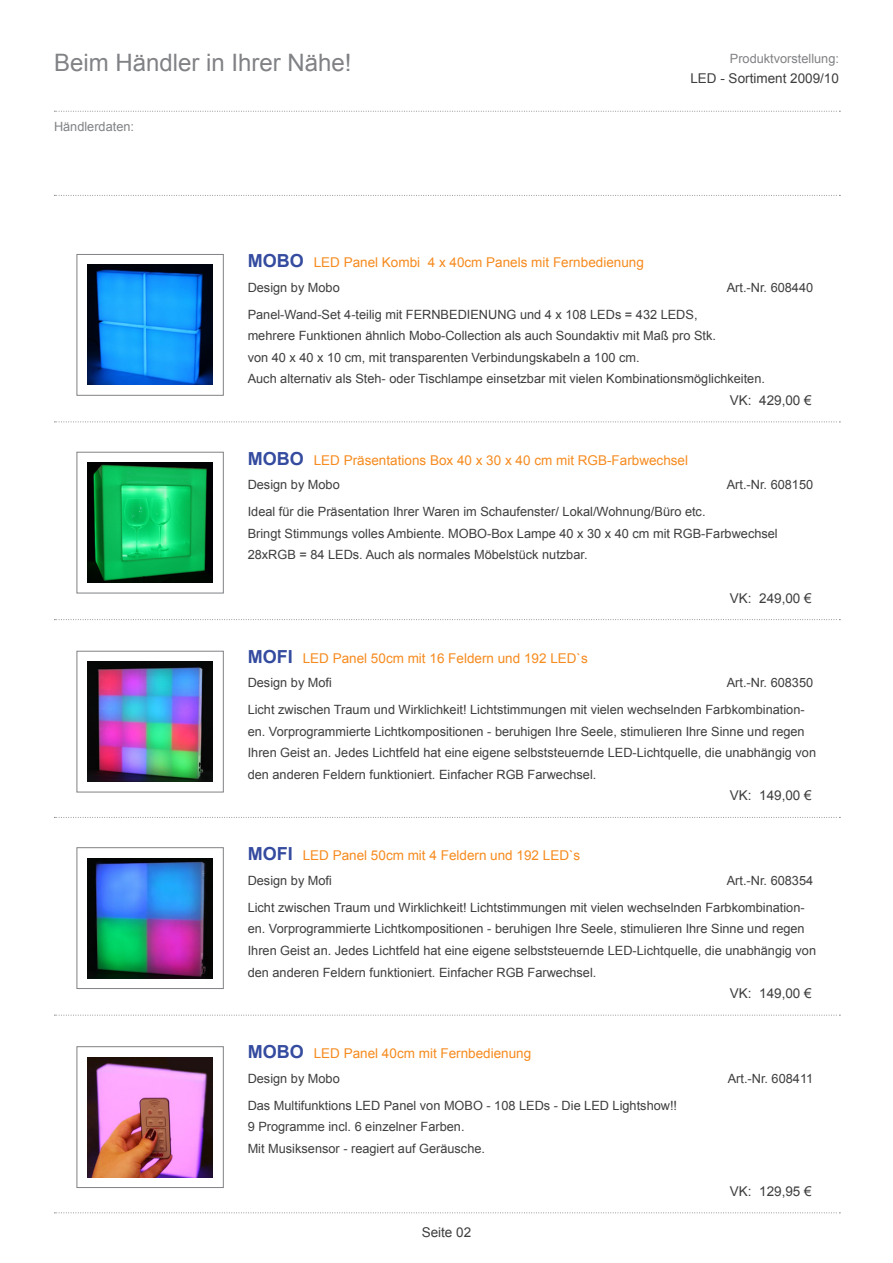
<style>
.page{position:relative;width:893px;height:1263px;background:#fff}
.page>*{position:absolute;margin:0;border:0;box-sizing:border-box;transform-origin:0 0}
.t1{font:24px "Arial";color:#808285}
.t2{font:13.5px "Arial";color:#f68b1f}
.t3{font:13.5px "Arial";color:#3e3e3f}
.t4{font:12.75px/21.6px "Arial";color:#3e3e3f}
.t5{font:12.75px "Arial";color:#808285}
.s1{font-weight:700;font-size:18px;color:#344b9f}
</style>
<div class="page">
<svg style="left:54px;top:195px;width:786px;height:1px"></svg>
<svg style="left:54px;top:111px;width:786px;height:1px"></svg>
<svg style="left:54px;top:619px;width:786px;height:1px"></svg>
<svg style="left:54px;top:817px;width:786px;height:1px"></svg>
<svg style="left:54px;top:1015px;width:786px;height:1px"></svg>
<svg style="left:54px;top:1212px;width:786px;height:1px"></svg>
<div style="left:77px;top:452px;width:147px;height:141px;border:1px solid #808285"></div>
<img style="left:88px;top:462px;width:125px;height:121px">
<img style="left:88px;top:661px;width:125px;height:121px">
<div style="left:77px;top:651px;width:147px;height:141px;border:1px solid #808285"></div>
<div style="left:77px;top:847px;width:147px;height:142px;border:1px solid #808285"></div>
<img style="left:88px;top:858px;width:125px;height:120px">
<div style="left:77px;top:1046px;width:147px;height:142px;border:1px solid #808285"></div>
<img style="left:88px;top:1057px;width:125px;height:120px">
<svg style="left:54px;top:421px;width:786px;height:1px"></svg>
<div style="left:77px;top:254px;width:147px;height:142px;border:1px solid #808285"></div>
<img style="left:88px;top:265px;width:125px;height:120px">
<h1 class="t1" style="left:54px;top:47px;width:299px">Beim Händler in Ihrer Nähe!</h1>
<p class="t5" style="left:54px;top:118px;width:82px">Händlerdaten:</p>
<p class="t5" style="left:730px;top:50px;width:111px">Produktvorstellung:</p>
<p class="t3" style="left:690px;top:69px;width:150px">LED - Sortiment 2009/10</p>
<p class="t2" style="left:248px;top:254px;width:398px"><span class="s1">MOBO</span> LED Panel Kombi 4 x 40cm Panels mit Fernbedienung</p>
<p class="t4" style="left:248px;top:303px;width:519px">Panel-Wand-Set 4-teilig mit FERNBEDIENUNG und 4 x 108 LEDs = 432 LEDS,<br>mehrere Funktionen ähnlich Mobo-Collection als auch Soundaktiv mit Maß pro Stk.<br>von 40 x 40 x 10 cm, mit transparenten Verbindungskabeln a 100 cm.<br>Auch alternativ als Steh- oder Tischlampe einsetzbar mit vielen Kombinationsmöglichkeiten.</p>
<p class="t3" style="left:730px;top:391px;width:83px">VK: 429,00 €</p>
<p class="t4" style="left:248px;top:276px;width:94px">Design by Mobo</p>
<p class="t4" style="left:727px;top:276px;width:88px">Art.-Nr. 608440</p>
<p class="t2" style="left:248px;top:451px;width:442px"><span class="s1">MOBO</span> LED Präsentations Box 40 x 30 x 40 cm mit RGB-Farbwechsel</p>
<p class="t4" style="left:248px;top:474px;width:94px">Design by Mobo</p>
<p class="t4" style="left:727px;top:474px;width:88px">Art.-Nr. 608150</p>
<p class="t4" style="left:248px;top:501px;width:532px">Ideal für die Präsentation Ihrer Waren im Schaufenster/ Lokal/Wohnung/Büro etc.<br>Bringt Stimmungs volles Ambiente. MOBO-Box Lampe 40 x 30 x 40 cm mit RGB-Farbwechsel<br>28xRGB = 84 LEDs. Auch als normales Möbelstück nutzbar.</p>
<p class="t3" style="left:730px;top:589px;width:83px">VK: 249,00 €</p>
<p class="t2" style="left:248px;top:649px;width:342px"><span class="s1">MOFI</span> LED Panel 50cm mit 16 Feldern und 192 LED`s</p>
<p class="t4" style="left:248px;top:672px;width:86px">Design by Mofi</p>
<p class="t4" style="left:727px;top:672px;width:88px">Art.-Nr. 608350</p>
<p class="t4" style="left:248px;top:699px;width:570px">Licht zwischen Traum und Wirklichkeit! Lichtstimmungen mit vielen wechselnden Farbkombination&shy;en. Vorprogrammierte Lichtkompositionen - beruhigen Ihre Seele, stimulieren Ihre Sinne und regen Ihren Geist an. Jedes Lichtfeld hat eine eigene selbststeuernde LED-Lichtquelle, die unabhängig von den anderen Feldern funktioniert. Einfacher RGB Farwechsel.</p>
<p class="t3" style="left:730px;top:787px;width:83px">VK: 149,00 €</p>
<p class="t2" style="left:248px;top:847px;width:334px"><span class="s1">MOFI</span> LED Panel 50cm mit 4 Feldern und 192 LED`s</p>
<p class="t4" style="left:248px;top:870px;width:86px">Design by Mofi</p>
<p class="t4" style="left:727px;top:870px;width:88px">Art.-Nr. 608354</p>
<p class="t4" style="left:248px;top:897px;width:570px">Licht zwischen Traum und Wirklichkeit! Lichtstimmungen mit vielen wechselnden Farbkombination&shy;en. Vorprogrammierte Lichtkompositionen - beruhigen Ihre Seele, stimulieren Ihre Sinne und regen Ihren Geist an. Jedes Lichtfeld hat eine eigene selbststeuernde LED-Lichtquelle, die unabhängig von den anderen Feldern funktioniert. Einfacher RGB Farwechsel.</p>
<p class="t3" style="left:730px;top:984px;width:83px">VK: 149,00 €</p>
<p class="t2" style="left:248px;top:1044px;width:285px"><span class="s1">MOBO</span> LED Panel 40cm mit Fernbedienung</p>
<p class="t4" style="left:248px;top:1094px;width:431px">Das Multifunktions LED Panel von MOBO - 108 LEDs - Die LED Lightshow!!<br>9 Programme incl. 6 einzelner Farben.<br>Mit Musiksensor - reagiert auf Geräusche.</p>
<p class="t4" style="left:248px;top:1067px;width:94px">Design by Mobo</p>
<p class="t4" style="left:728px;top:1067px;width:87px">Art.-Nr. 608411</p>
<p class="t3" style="left:422px;top:1224px;width:51px">Seite 02</p>
<p class="t3" style="left:730px;top:1182px;width:83px">VK: 129,95 €</p>
</div>
